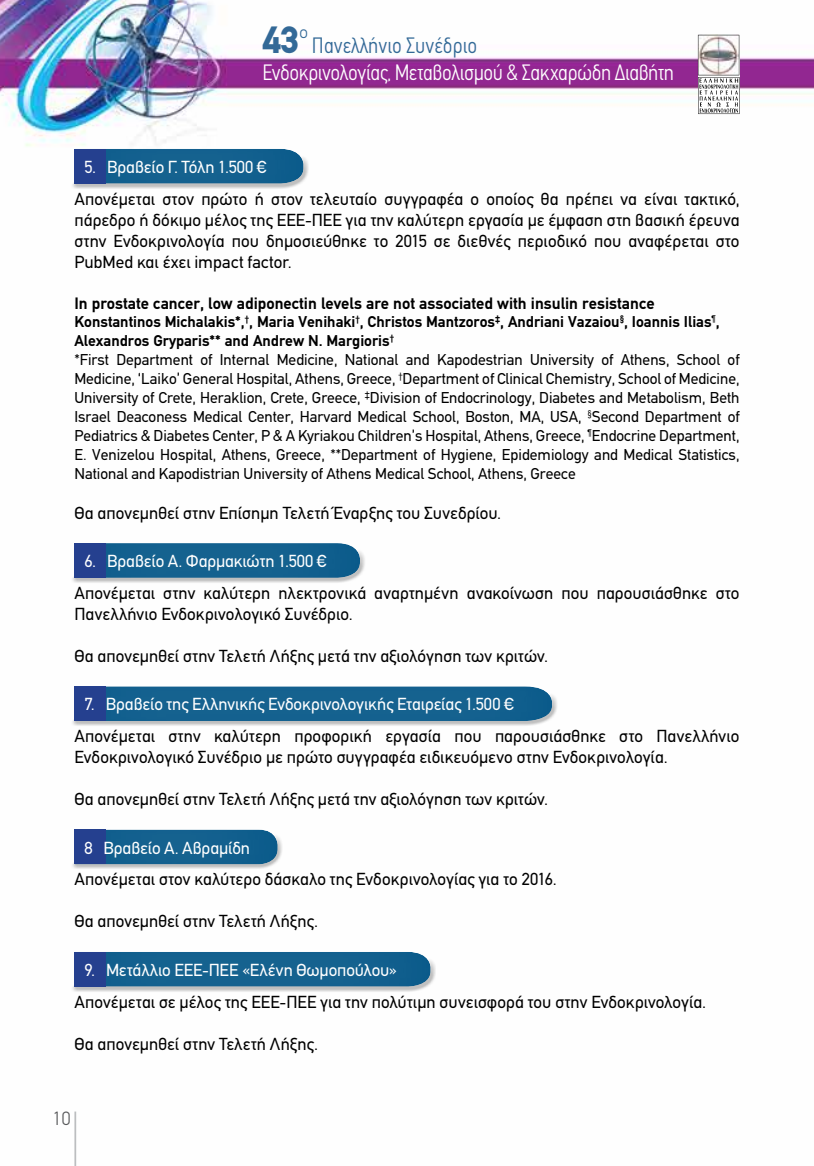
<style>
.page{position:relative;width:814px;height:1166px;background:#fff}
.page>*{position:absolute;margin:0;border:0;box-sizing:border-box;transform-origin:0 0}
.t1{font:900 38.15px "PF Din Text";color:#336997}
.t2{font:300 condensed 22.4px "PF Din Text";letter-spacing:-.02em;color:#fff}
.t3{font:300 condensed 22.4px "PF Din Text";color:#336997}
.t4{font:300 19.25px "PF Din Text";color:#58595b}
.t5{font:17.5px/21px "PF Din Text";letter-spacing:.005em;color:#000}
.t6{font:17.5px "PF Din Text";letter-spacing:-.005em;color:#fff}
.t7{font:700 16.62px "PF Din Text";color:#000}
.t8{font:15.75px/18.9px "PF Din Text";color:#000}
.s1{font-weight:700}
</style>
<div class="page">
<img style="left:0;top:0;width:814px;height:1166px">
<hr style="left:74px;top:1111px;width:2px;height:55px;background:#bcbec0">
<svg style="left:698px;top:35px;width:41px;height:79px"></svg>
<div style="left:61px;top:134px;width:255px;height:63px;background:#fff;opacity:.27"></div>
<div style="left:74px;top:149px;width:31px;height:35px;background:#25408f"></div>
<div style="left:61px;top:528px;width:311px;height:63px;background:#fff;opacity:.27"></div>
<div style="left:74px;top:543px;width:31px;height:35px;background:#25408f"></div>
<div style="left:61px;top:672px;width:504px;height:63px;background:#fff;opacity:.27"></div>
<div style="left:74px;top:686px;width:31px;height:35px;background:#25408f"></div>
<div style="left:61px;top:815px;width:228px;height:63px;background:#fff;opacity:.27"></div>
<div style="left:74px;top:829px;width:31px;height:35px;background:#25408f"></div>
<div style="left:61px;top:937px;width:383px;height:63px;background:#fff;opacity:.27"></div>
<div style="left:74px;top:952px;width:31px;height:34px;background:#25408f"></div>
<h1 class="t1" style="left:262px;top:17px;width:47px">43<sup>ο</sup></h1>
<p class="t3" style="left:312px;top:32px;width:167px">Πανελλήνιο Συνέδριο</p>
<p class="t2" style="left:262px;top:59px;width:413px">Ενδοκρινολογίας, Μεταβολισμού &amp; Σακχαρώδη Διαβήτη</p>
<p class="t6" style="left:84px;top:157px;width:184px">5. Βραβείο Γ. Τόλη 1.500 €</p>
<p class="t5" style="left:74px;top:188px;width:666px;text-align:justify">Απονέµεται στον πρώτο ή στον τελευταίο συγγραφέα ο οποίος θα πρέπει να είναι τακτικό, πάρεδρο ή δόκιµο µέλος της ΕΕΕ-ΠΕΕ για την καλύτερη εργασία µε έµφαση στη βασική έρευνα στην Eνδοκρινολογία που δηµοσιεύθηκε το 2015 σε διεθνές περιοδικό που αναφέρεται στο PubMed και έχει impact factor.</p>
<p class="t7" style="left:74px;top:293px;width:581px">In prostate cancer, low adiponectin levels are not associated with insulin resistance</p>
<p class="t8" style="left:74px;top:313px;width:666px"><span class="s1">Konstantinos Michalakis*,</span><sup>†</sup><span class="s1">, Maria Venihaki</span><sup>†</sup><span class="s1">, Christos Mantzoros</span><sup>‡</sup><span class="s1">, Andriani Vazaiou</span><sup>§</sup><span class="s1">, Ioannis Ilias</span><sup>¶</sup><span class="s1">, Alexandros Gryparis** and Andrew N. Margioris</span><sup>†<br></sup>*First Department of Internal Medicine, National and Kapodestrian University of Athens, School of Medicine, ‘Laiko’ General Hospital, Athens, Greece, <sup>†</sup>Department of Clinical Chemistry, School of Medicine, University of Crete, Heraklion, Crete, Greece, <sup>‡</sup>Division of Endocrinology, Diabetes and Metabolism, Beth Israel Deaconess Medical Center, Harvard Medical School, Boston, MA, USA, <sup>§</sup>Second Department of Pediatrics &amp; Diabetes Center, P &amp; A Kyriakou Children’s Hospital, Athens, Greece, <sup>¶</sup>Endocrine Department, E. Venizelou Hospital, Athens, Greece, **Department of Hygiene, Epidemiology and Medical Statistics, National and Kapodistrian University of Athens Medical School, Athens, Greece</p>
<p class="t5" style="left:74px;top:502px;width:428px">Θα απονεμηθεί στην Επίσημη Τελετή Έναρξης του Συνεδρίου.</p>
<p class="t6" style="left:84px;top:551px;width:244px">6. Βραβείο Α. Φαρμακιώτη 1.500 €</p>
<p class="t5" style="left:74px;top:582px;width:666px">Απονέµεται στην καλύτερη ηλεκτρονικά αναρτηµένη ανακοίνωση που παρουσιάσθηκε στο<br>Πανελλήνιο Ενδοκρινολογικό Συνέδριο.</p>
<p class="t5" style="left:74px;top:645px;width:475px">Θα απονεμηθεί στην Τελετή Λήξης μετά την αξιολόγηση των κριτών.</p>
<p class="t6" style="left:84px;top:694px;width:431px">7. Βραβείο της Ελληνικής Ενδοκρινολογικής Εταιρείας 1.500 €</p>
<p class="t5" style="left:74px;top:726px;width:666px">Απονέμεται στην καλύτερη προφορική εργασία που παρουσιάσθηκε στο Πανελλήνιο<br>Ενδοκρινολογικό Συνέδριο με πρώτο συγγραφέα ειδικευόμενο στην Ενδοκρινολογία.</p>
<p class="t5" style="left:74px;top:789px;width:475px">Θα απονεμηθεί στην Τελετή Λήξης μετά την αξιολόγηση των κριτών.</p>
<p class="t6" style="left:84px;top:837px;width:167px">8 Βραβείο Α. Αβραμίδη</p>
<p class="t5" style="left:74px;top:869px;width:484px">Απονέµεται στον καλύτερο δάσκαλο της Ενδοκρινολογίας για το 2016.</p>
<p class="t5" style="left:74px;top:911px;width:245px">Θα απονεμηθεί στην Τελετή Λήξης.</p>
<p class="t6" style="left:84px;top:959px;width:314px">9. Μετάλλιο ΕΕΕ-ΠΕΕ «Ελένη Θωμοπούλου»</p>
<p class="t5" style="left:74px;top:991px;width:633px">Απονέµεται σε μέλος της ΕΕΕ-ΠΕΕ για την πολύτιμη συνεισφορά του στην Ενδοκρινολογία.</p>
<p class="t5" style="left:74px;top:1033px;width:245px">Θα απονεμηθεί στην Τελετή Λήξης.</p>
<p class="t4" style="left:53px;top:1107px;width:19px">10</p>
</div>
